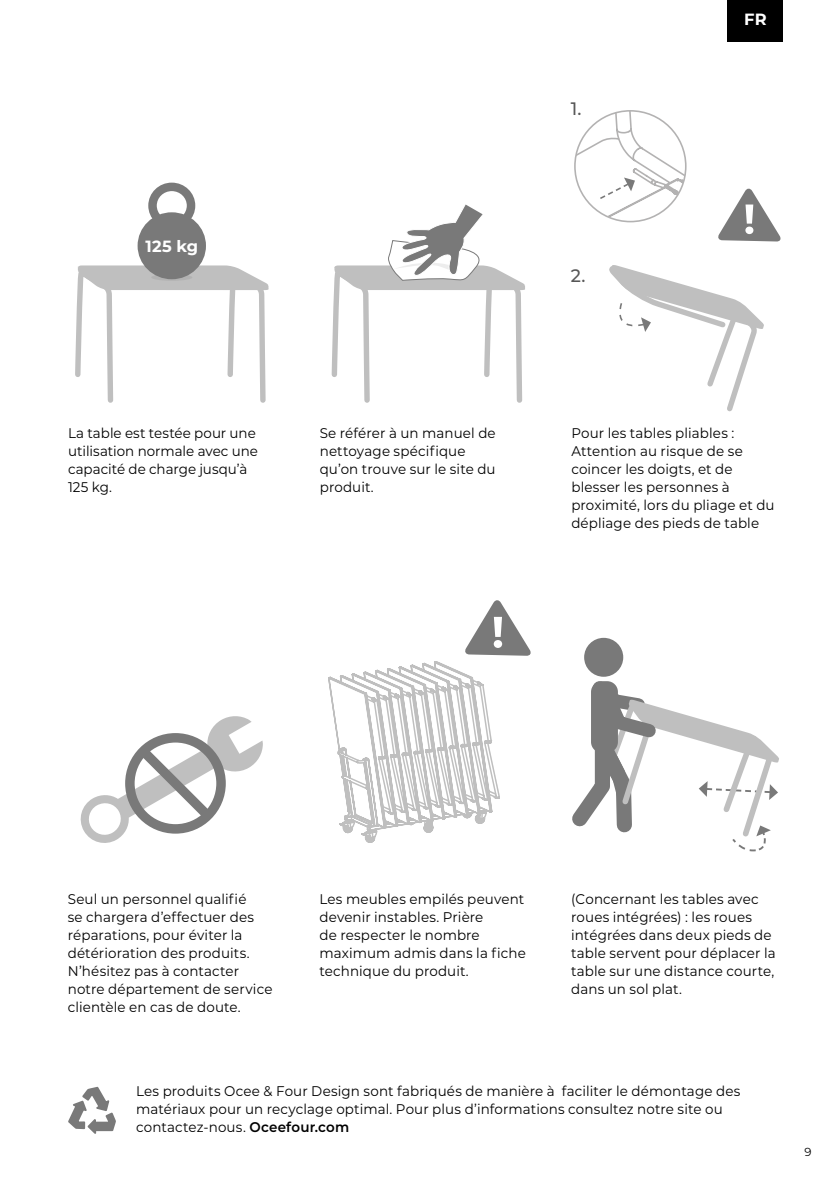
<style>
.page{position:relative;width:840px;height:1191px;background:#fff}
.page>*{position:absolute;margin:0;border:0;box-sizing:border-box;transform-origin:0 0}
.t1{font:500 18px "Montserrat";color:#000}
.t2{font:700 16.2px "Montserrat";letter-spacing:.01em;color:#fff}
.t3{font:14px/18px "Montserrat";letter-spacing:.01em;color:#000;scale:.96 1}
.t4{font:11.6px "Montserrat";color:#000}
.s1{font-weight:600}
</style>
<div class="page">
<div style="left:727px;top:0;width:55px;height:41px;background:#000"></div>
<svg style="left:68px;top:1086px;width:48px;height:48px"></svg>
<svg style="left:80px;top:716px;width:183px;height:127px"></svg>
<svg style="left:331px;top:204px;width:194px;height:199px"></svg>
<svg style="left:75px;top:264px;width:194px;height:139px"></svg>
<svg style="left:151px;top:274px;width:41px;height:7px"></svg>
<div style="left:137px;top:212px;width:69px;height:67px;background:#797979;border-radius:50%"></div>
<div style="left:148px;top:183px;width:47px;height:46px;border:8px solid #797979;border-radius:50%"></div>
<svg style="left:328px;top:600px;width:203px;height:243px"></svg>
<div style="left:583px;top:638px;width:40px;height:39px;background:#797979;border-radius:50%"></div>
<svg style="left:572px;top:669px;width:206px;height:183px"></svg>
<svg style="left:718px;top:188px;width:63px;height:53px"></svg>
<svg style="left:609px;top:265px;width:154px;height:147px"></svg>
<svg style="left:574px;top:111px;width:111px;height:111px"></svg>
<p class="t2" style="left:145px;top:235px;width:54px">125 kg</p>
<p class="t1" style="left:570px;top:96px;width:12px">1.</p>
<p class="t1" style="left:570px;top:263px;width:16px">2.</p>
<p class="t2" style="left:743px;top:8px;width:24px">FR</p>
<p class="t3" style="left:68px;top:423px;width:199px">La table est testée pour une utilisation normale avec une capacité de charge jusqu’à<br>125 kg.</p>
<p class="t3" style="left:319px;top:423px;width:185px">Se référer à un manuel de nettoyage spécifique qu’on trouve sur le site du produit.</p>
<p class="t3" style="left:571px;top:423px;width:213px">Pour les tables pliables :<br>Attention au risque de se coincer les doigts, et de blesser les personnes à proximité, lors du pliage et du dépliage des pieds de table</p>
<p class="t3" style="left:68px;top:889px;width:215px">Seul un personnel qualifié<br>se chargera d’effectuer des réparations, pour éviter la détérioration des produits.<br>N’hésitez pas à contacter notre département de service clientèle en cas de doute.</p>
<p class="t3" style="left:319px;top:889px;width:216px">Les meubles empilés peuvent devenir instables. Prière<br>de respecter le nombre maximum admis dans la fiche technique du produit.</p>
<p class="t3" style="left:571px;top:889px;width:214px">(Concernant les tables avec roues intégrées) : les roues intégrées dans deux pieds de table servent pour déplacer la table sur une distance courte, dans un sol plat.</p>
<p class="t3" style="left:136px;top:1081px;width:630px">Les produits Ocee &amp; Four Design sont fabriqués de manière à faciliter le démontage des matériaux pour un recyclage optimal. Pour plus d’informations consultez notre site ou contactez-nous. <span class="s1">Oceefour.com</span></p>
<p class="t4" style="left:804px;top:1143px;width:9px">9</p>
</div>
